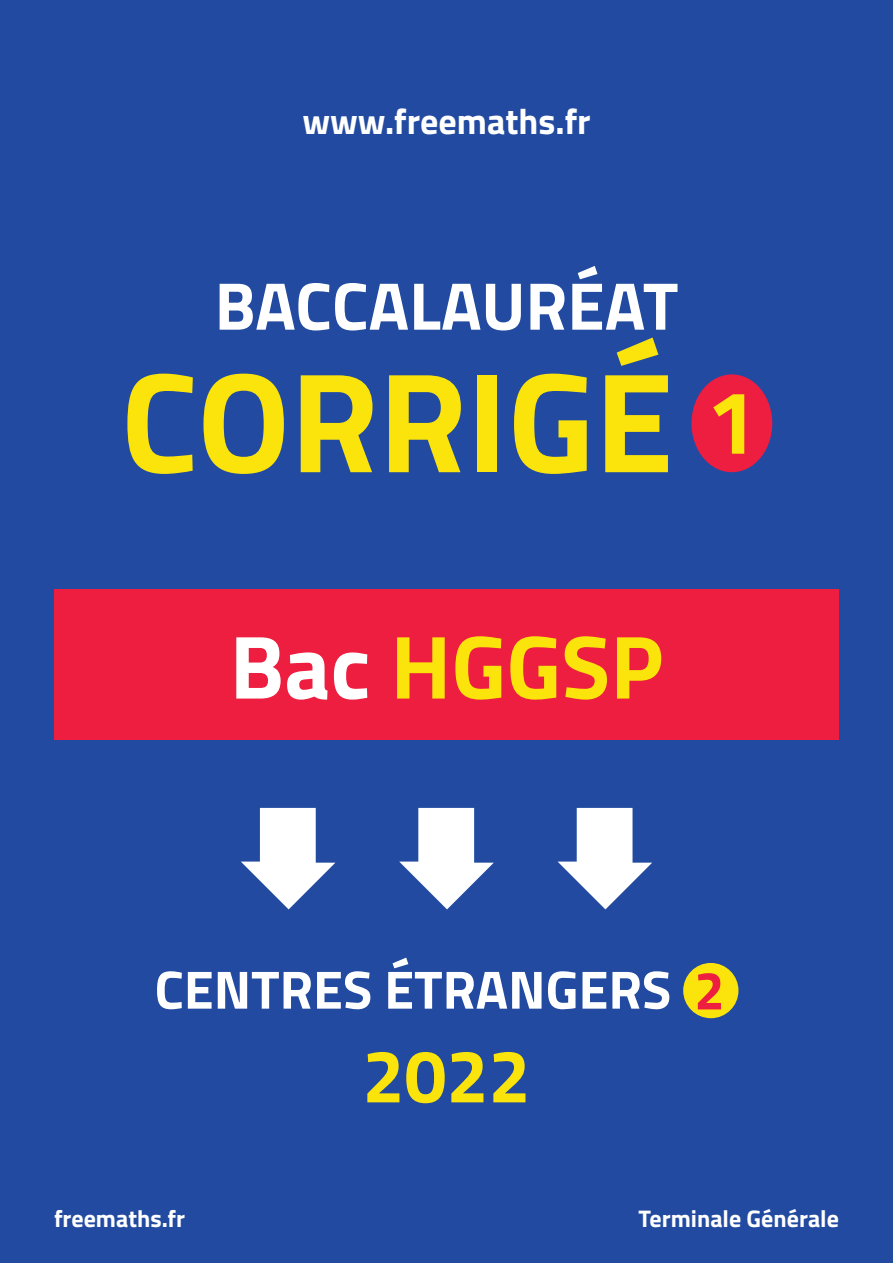
<style>
.page{position:relative;width:893px;height:1263px;background:#214aa0}
.page>*{position:absolute;margin:0;border:0;box-sizing:border-box;transform-origin:0 0}
.t1{font:700 142.5px "Titillium";color:#fbe30c}
.t2{font:700 90px "Titillium";color:#fbe30c}
.t3{font:700 75px "Titillium";color:#fbe30c}
.t4{font:700 67.5px "Titillium";color:#fff}
.t5{font:700 54px "Titillium";color:#fff}
.t6{font:700 36px "Titillium";color:#fff}
.t7{font:700 24px "Titillium";color:#fff}
.s1{font-size:90px}
.s2{color:#fff}
.s3{color:#ed1e40}
</style>
<div class="page">
<div style="left:691px;top:374px;width:81px;height:98px;background:#ed1e40;border-radius:50%"></div>
<svg style="left:241px;top:808px;width:94px;height:101px"></svg>
<svg style="left:399px;top:808px;width:95px;height:101px"></svg>
<svg style="left:558px;top:808px;width:94px;height:101px"></svg>
<div style="left:54px;top:589px;width:785px;height:151px;background:#ed1e40"></div>
<div style="left:683px;top:963px;width:55px;height:55px;background:#fbe30c;border-radius:50%"></div>
<h3 class="t6" style="left:302px;top:94px;width:290px">www.freemaths.fr</h3>
<h3 class="t4" style="left:215px;top:254px;width:465px">BACCALAURÉAT</h3>
<h1 class="t1" style="left:121px;top:313px;width:638px">CORRIGÉ <span class="s1">1</span></h1>
<h2 class="t2" style="left:230px;top:598px;width:435px"><span class="s2">Bac</span> HGGSP</h2>
<p class="t5" style="left:154px;top:948px;width:572px">CENTRES ÉTRANGERS <span class="s3">2</span></p>
<h3 class="t3" style="left:362px;top:1019px;width:169px">2022</h3>
<p class="t7" style="left:54px;top:1200px;width:133px">freemaths.fr</p>
<p class="t7" style="left:639px;top:1200px;width:202px">Terminale Générale</p>
</div>
